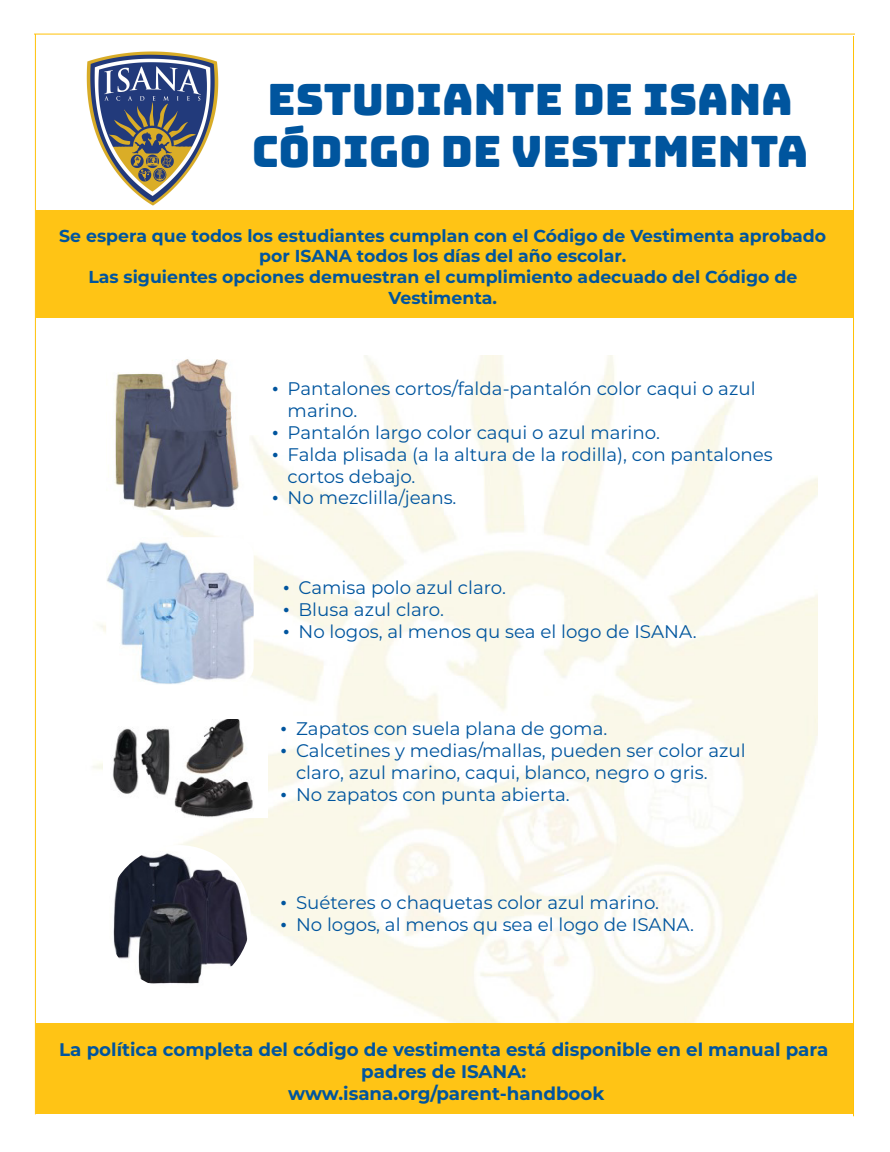
<style>
.page{position:relative;width:890px;height:1152px;background:#fff}
.page>*{position:absolute;margin:0;border:0;box-sizing:border-box;transform-origin:0 0}
.t1{font:43.2px/52px "Bungee";color:#00559e;text-align:center}
.t2{font:700 19.2px "Montserrat";color:#00559e}
.t3{font:18.4px/22px "Montserrat";color:#00559e}
.t4{font:700 18.4px/22px "Montserrat";color:#00559e;text-align:center}
.t5{font:700 17.2px/20.8px "Montserrat";color:#00559e;text-align:center}
.t6{font:700 16.4px "Montserrat";color:#00559e}
.s1{font-family:"Times New Roman"}
</style>
<div class="page">
<img style="left:86px;top:51px;width:133px;height:155px">
<img style="left:63px;top:355px;width:755px;height:669px">
<img style="left:106px;top:537px;width:148px;height:148px">
<img style="left:106px;top:355px;width:143px;height:154px">
<img style="left:104px;top:720px;width:163px;height:98px">
<img style="left:106px;top:845px;width:145px;height:145px;border-radius:72px">
<div style="left:37px;top:1024px;width:816px;height:90px;background:#ffc415"></div>
<div style="left:36px;top:210px;width:817px;height:107px;background:#ffc415"></div>
<hr style="left:34px;top:33px;width:821px;height:2px;background:#ffc107">
<hr style="left:35px;top:34px;width:1px;height:1080px;background:#ffc107">
<hr style="left:853px;top:36px;width:1px;height:1080px;background:#ffc107">
<h1 class="t1" style="left:252px;top:74px;width:558px">ESTUDIANTE DE ISANA<br>CÓDIGO DE VESTIMENTA</h1>
<p class="t5" style="left:59px;top:224px;width:768px">Se espera que todos los estudiantes cumplan con el Código de Vestimenta aprobado por ISANA todos los días del año escolar.<br>Las siguientes opciones demuestran el cumplimiento adecuado del Código de Vestimenta.</p>
<p class="t3" style="left:288px;top:377px;width:469px;text-indent:-16px"><span class="s1">•</span> Pantalones cortos/falda-pantalón color caqui o azul marino.</p>
<p class="t3" style="left:272px;top:421px;width:389px"><span class="s1">•</span> Pantalón largo color caqui o azul marino.</p>
<p class="t3" style="left:288px;top:443px;width:487px;text-indent:-16px"><span class="s1">•</span> Falda plisada (a la altura de la rodilla), con pantalones cortos debajo.</p>
<p class="t3" style="left:272px;top:486px;width:186px"><span class="s1">•</span> No mezclilla/jeans.</p>
<p class="t3" style="left:283px;top:576px;width:224px"><span class="s1">•</span> Camisa polo azul claro.</p>
<p class="t3" style="left:283px;top:598px;width:162px"><span class="s1">•</span> Blusa azul claro.</p>
<p class="t3" style="left:283px;top:620px;width:415px"><span class="s1">•</span> No logos, al menos qu sea el logo de ISANA.</p>
<p class="t3" style="left:280px;top:717px;width:328px"><span class="s1">•</span> Zapatos con suela plana de goma.</p>
<p class="t3" style="left:296px;top:739px;width:451px;text-indent:-16px"><span class="s1">•</span> Calcetines y medias/mallas, pueden ser color azul claro, azul marino, caqui, blanco, negro o gris.</p>
<p class="t3" style="left:280px;top:783px;width:291px"><span class="s1">•</span> No zapatos con punta abierta.</p>
<p class="t3" style="left:280px;top:891px;width:380px"><span class="s1">•</span> Suéteres o chaquetas color azul marino.</p>
<p class="t3" style="left:280px;top:913px;width:415px"><span class="s1">•</span> No logos, al menos qu sea el logo de ISANA.</p>
<p class="t4" style="left:59px;top:1037px;width:771px">La política completa del código de vestimenta está disponible en el manual para padres de ISANA:<br>www.isana.org/parent-handbook</p>
<p class="t2" style="left:102px;top:1046px;width:682px">Full Dress Code Policy can be found in the ISANA Parent Handbook:</p>
<p class="t6" style="left:304px;top:1081px;width:285px">www.isana.org/parent-handbook</p>
</div>
